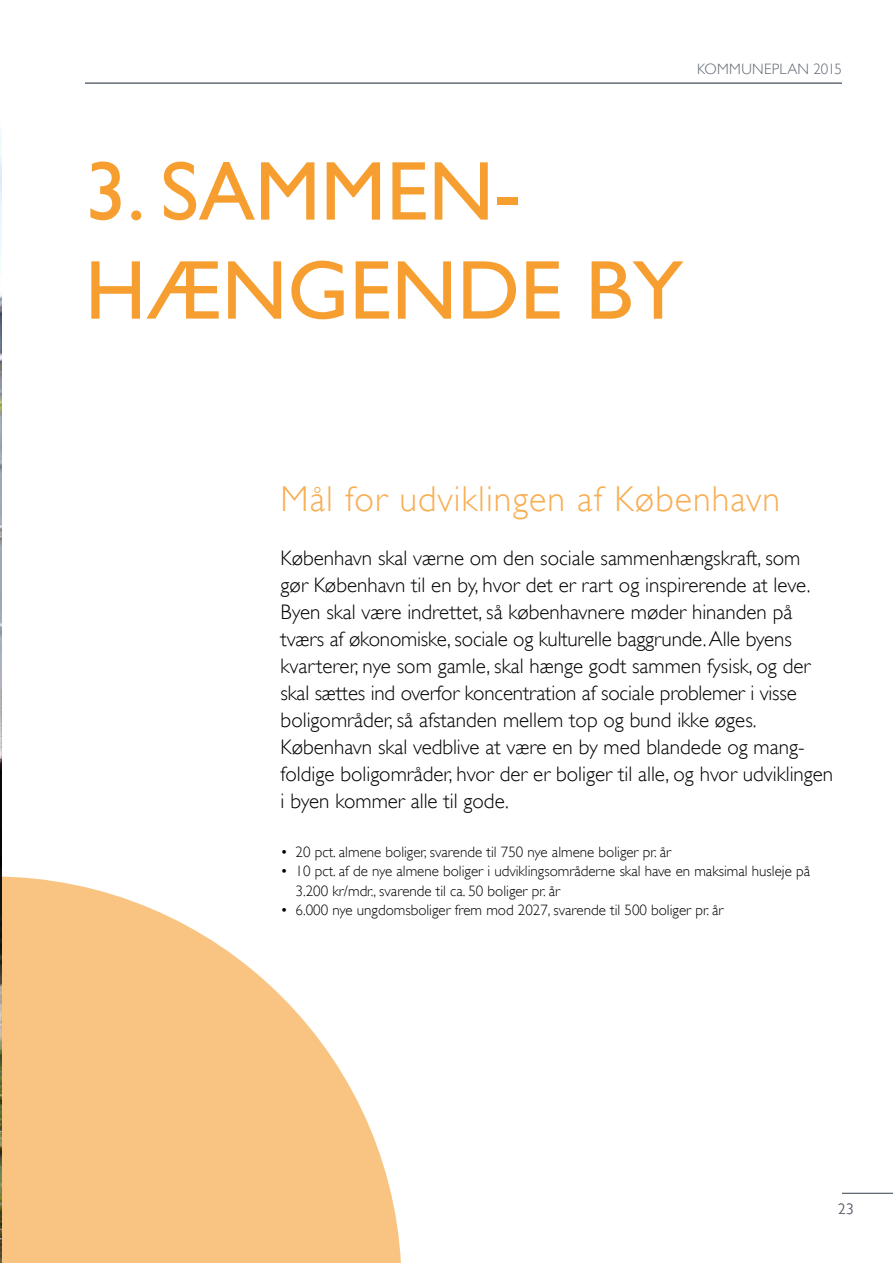
<style>
.page{position:relative;width:893px;height:1263px;background:#fff}
.page>*{position:absolute;margin:0;border:0;box-sizing:border-box;transform-origin:0 0}
.t1{font:84px/99px "Gill Sans";color:#f69e30}
.t2{font:300 36px "Gill Sans";letter-spacing:.03em;color:#f8ae53}
.t3{font:300 21px/27px "Gill Sans";color:#000}
.t4{font:300 15px/19.5px "Gill Sans";color:#000}
.t5{font:300 15px "Gill Sans";letter-spacing:.015em;color:#5e6671}
</style>
<div class="page">
<svg style="left:1px;top:876px;width:400px;height:387px;fill:#f9c482"></svg>
<img style="left:0;top:130px;width:1px;height:1133px">
<hr style="left:85px;top:83px;width:757px;height:1px;background:#5e6671">
<hr style="left:842px;top:1193px;width:51px;height:1px;background:#5e6671">
<p class="t5" style="left:697px;top:63px;width:146px">KOMMUNEPLAN 2015</p>
<h1 class="t1" style="left:85px;top:148px;width:600px">3. SAMMEN-<br>HÆNGENDE BY</h1>
<h2 class="t2" style="left:281px;top:478px;width:501px">Mål for udviklingen af København</h2>
<p class="t3" style="left:281px;top:545px;width:554px">København skal værne om den sociale sammenhængskraft, som<br>gør København til en by, hvor det er rart og inspirerende at leve.<br>Byen skal være indrettet, så københavnere møder hinanden på tværs af økonomiske, sociale og kulturelle baggrunde. Alle byens kvarterer, nye som gamle, skal hænge godt sammen fysisk, og der skal sættes ind overfor koncentration af sociale problemer i visse boligområder, så afstanden mellem top og bund ikke øges.<br>København skal vedblive at være en by med blandede og mang&shy;foldige boligområder, hvor der er boliger til alle, og hvor udviklingen i byen kommer alle til gode.</p>
<p class="t4" style="left:281px;top:842px;width:392px">• 20 pct. almene boliger, svarende til 750 nye almene boliger pr. år</p>
<p class="t4" style="left:296px;top:861px;width:516px;text-indent:-15px">• 10 pct. af de nye almene boliger i udviklingsområderne skal have en maksimal husleje på<br>3.200 kr/mdr., svarende til ca. 50 boliger pr. år</p>
<p class="t4" style="left:281px;top:900px;width:444px">• 6.000 nye ungdomsboliger frem mod 2027, svarende til 500 boliger pr. år</p>
<p class="t5" style="left:838px;top:1200px;width:17px">23</p>
</div>
